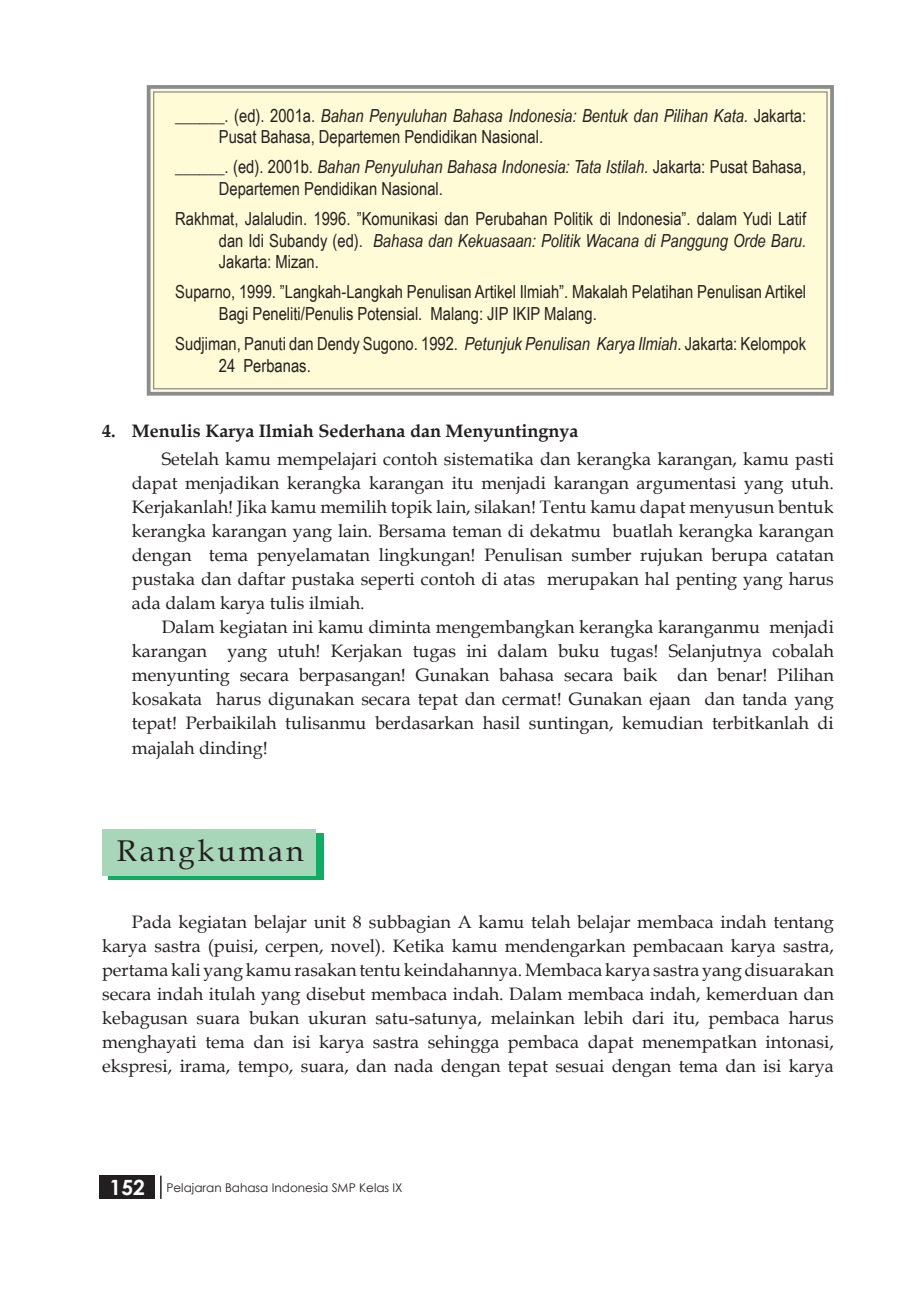
<style>
.page{position:relative;width:919px;height:1289px;background:#fff}
.page>*{position:absolute;margin:0;border:0;box-sizing:border-box;transform-origin:0 0}
.t1{font:30px "Book Antiqua";letter-spacing:.1em;color:#231f20}
.isi_2{font:18px/24px "Book Antiqua";color:#231f20;text-align:justify}
.rubrik_daftar_pustaka{font:18px/21.6px "Arial Narrow";color:#231f20}
.Isi{font:18px/24px "Book Antiqua";color:#231f20;text-align:justify}
.sub_sub_bab{font:700 18px "Book Antiqua";color:#231f20}
.t2{font:12px "Century Gothic";color:#231f20}
.s1{font-style:italic}
.s2{font-weight:700;font-size:21px;color:#fff}
</style>
<div class="page">
<div style="left:99px;top:1175px;width:55px;height:23px;background:#231f20"></div>
<hr style="left:160px;top:1175px;width:2px;height:23px;background:#231f20">
<svg style="left:108px;top:833px;width:215px;height:47px"></svg>
<div style="left:102px;top:829px;width:213px;height:46px;background:#a7d7b8"></div>
<div style="left:146px;top:85px;width:688px;height:311px;background:#fffbd6"></div>
<p class="rubrik_daftar_pustaka" style="left:219px;top:104px;width:589px;text-indent:-44px">______. (ed). 2001a. <span class="s1">Bahan Penyuluhan Bahasa Indonesia: Bentuk dan Pilihan Kata.</span> Jakarta:<br>Pusat Bahasa, Departemen Pendidikan Nasional.</p>
<p class="rubrik_daftar_pustaka" style="left:219px;top:155px;width:589px;text-indent:-44px">______. (ed). 2001b. <span class="s1">Bahan Penyuluhan Bahasa Indonesia: Tata Istilah.</span> Jakarta: Pusat Bahasa,<br>Departemen Pendidikan Nasional.</p>
<p class="rubrik_daftar_pustaka" style="left:219px;top:207px;width:589px;text-align:justify;text-indent:-44px">Rakhmat, Jalaludin. 1996. ”Komunikasi dan Perubahan Politik di Indonesia”. dalam Yudi Latif dan Idi Subandy (ed). <span class="s1">Bahasa dan Kekuasaan: Politik Wacana di Panggung Orde Baru.<br></span>Jakarta: Mizan.</p>
<p class="rubrik_daftar_pustaka" style="left:219px;top:280px;width:589px;text-indent:-44px">Suparno, 1999. ”Langkah-Langkah Penulisan Artikel Ilmiah”. Makalah Pelatihan Penulisan Artikel<br>Bagi Peneliti/Penulis Potensial. Malang: JIP IKIP Malang.</p>
<p class="rubrik_daftar_pustaka" style="left:219px;top:332px;width:589px;text-indent:-44px">Sudjiman, Panuti dan Dendy Sugono. 1992. <span class="s1">Petunjuk Penulisan Karya Ilmiah</span>. Jakarta: Kelompok<br>24 Perbanas.</p>
<p class="sub_sub_bab" style="left:102px;top:418px;width:478px">4. Menulis Karya Ilmiah Sederhana dan Menyuntingnya</p>
<p class="isi_2" style="left:132px;top:447px;width:703px;text-indent:30px">Setelah kamu mempelajari contoh sistematika dan kerangka karangan, kamu pasti dapat menjadikan kerangka karangan itu menjadi karangan argumentasi yang utuh.<br>Kerjakanlah! Jika kamu memilih topik lain, silakan! Tentu kamu dapat menyusun bentuk kerangka karangan yang lain. Bersama teman di dekatmu buatlah kerangka karangan dengan tema penyelamatan lingkungan! Penulisan sumber rujukan berupa catatan pustaka dan daftar pustaka seperti contoh di atas merupakan hal penting yang harus ada dalam karya tulis ilmiah.</p>
<p class="isi_2" style="left:132px;top:615px;width:703px;text-indent:30px">Dalam kegiatan ini kamu diminta mengembangkan kerangka karanganmu menjadi karangan yang utuh! Kerjakan tugas ini dalam buku tugas! Selanjutnya cobalah menyunting secara berpasangan! Gunakan bahasa secara baik dan benar! Pilihan kosakata harus digunakan secara tepat dan cermat! Gunakan ejaan dan tanda yang tepat! Perbaikilah tulisanmu berdasarkan hasil suntingan, kemudian terbitkanlah di majalah dinding!</p>
<p class="t1" style="left:117px;top:830px;width:188px">Rangkuman</p>
<p class="Isi" style="left:102px;top:909px;width:733px;text-indent:30px">Pada kegiatan belajar unit 8 subbagian A kamu telah belajar membaca indah tentang karya sastra (puisi, cerpen, novel). Ketika kamu mendengarkan pembacaan karya sastra, pertama kali yang kamu rasakan tentu keindahannya. Membaca karya sastra yang disuarakan secara indah itulah yang disebut membaca indah. Dalam membaca indah, kemerduan dan kebagusan suara bukan ukuran satu-satunya, melainkan lebih dari itu, pembaca harus menghayati tema dan isi karya sastra sehingga pembaca dapat menempatkan intonasi, ekspresi, irama, tempo, suara, dan nada dengan tepat sesuai dengan tema dan isi karya</p>
<p class="t2" style="left:109px;top:1178px;width:294px"><span class="s2">152</span> Pelajaran Bahasa Indonesia SMP Kelas IX</p>
</div>
